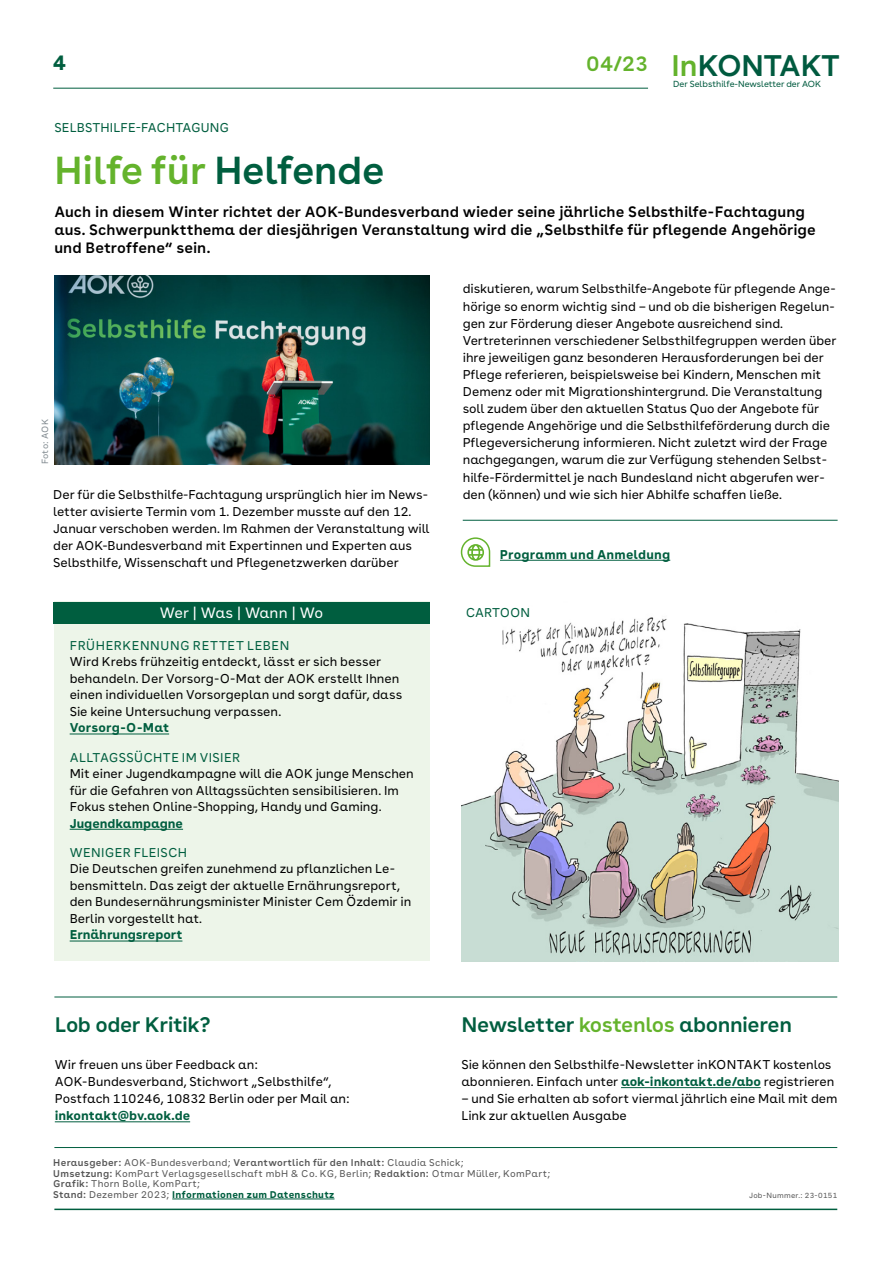
<style>
.page{position:relative;width:893px;height:1263px;background:#fff}
.page>*{position:absolute;margin:0;border:0;box-sizing:border-box;transform-origin:0 0}
.H2_-_Head_B_18-24pt{font:600 39px "AOK Buenos Aires";color:#64b32c}
.t1{font:600 29.85px "AOK Buenos Aires";color:#005a3f}
.H2_-_Head_C_14-16pt{font:600 21px "AOK Buenos Aires Text";letter-spacing:-.02em;color:#005e3f}
.t2{font:600 21px "AOK Buenos Aires Text";color:#64b32c}
.t3{font:700 21px "AOK Buenos Aires";color:#005e3f}
.P_Vorspann_10pt{font:600 15px/18px "AOK Buenos Aires Text";color:#000}
.H1_-_Rubrik_auf_Dunkel{font:15px "AOK Buenos Aires Text";letter-spacing:-.02em;color:#fff}
.P_copy_Flatter{font:12.75px/17.1px "AOK Buenos Aires Text";letter-spacing:-.005em;color:#000}
.P_-_Wer_Was_Wann_Wo{font:12.75px/16.5px "AOK Buenos Aires Text";letter-spacing:-.005em;color:#000}
.P_copy_FLATTER_NUR_oE{font:12.75px/17.1px "AOK Buenos Aires Text";letter-spacing:-.005em;color:#000}
.H1_-_Rubrik{font:12.75px "AOK Buenos Aires Text";letter-spacing:.01em;color:#005e3f}
.P_03_Web_grün_bold{font:700 12.75px "AOK Buenos Aires Text";letter-spacing:.01em;color:#005e3f}
.P_Impressum{font:9.75px/10.5px "AOK Buenos Aires Text";letter-spacing:.025em;color:#565656}
.t4{font:9px "AOK Buenos Aires Text";letter-spacing:.02em;color:#828b91}
.t5{font:8.85px "AOK Buenos Aires";color:#005a3f}
.t6{font:7.5px "AOK Buenos Aires Text";letter-spacing:.03em;color:#565656}
.s1{color:#64b32c}
.s2{color:#005e3f}
.s3{font-weight:700;color:#005e3f}
.s4{font-weight:600}
</style>
<div class="page">
<img style="left:461px;top:617px;width:378px;height:344px">
<div style="left:54px;top:602px;width:375px;height:359px;background:#edf5e9"></div>
<hr style="left:70px;top:734px;width:99px;height:1px;background:#005e3f">
<hr style="left:70px;top:829px;width:113px;height:1px;background:#005e3f">
<hr style="left:70px;top:941px;width:112px;height:1px;background:#005e3f">
<hr style="left:54px;top:1147px;width:783px;height:1px;background:#005e3f">
<hr style="left:54px;top:1208px;width:783px;height:2px;background:#005e3f">
<div style="left:53px;top:602px;width:376px;height:21px;background:#005e3f"></div>
<hr style="left:621px;top:1087px;width:140px;height:1px;background:#005e3f">
<hr style="left:55px;top:1121px;width:135px;height:1px;background:#005e3f">
<hr style="left:53px;top:88px;width:595px;height:1px;background:#005e3f">
<hr style="left:172px;top:1199px;width:162px;height:1px;background:#005e3f">
<hr style="left:54px;top:997px;width:783px;height:1px;background:#005e3f">
<img style="left:54px;top:276px;width:375px;height:188px">
<hr style="left:500px;top:560px;width:170px;height:1px;background:#005e3f">
<svg style="left:461px;top:537px;width:29px;height:30px"></svg>
<hr style="left:463px;top:520px;width:375px;height:1px;background:#005e3f">
<h3 class="t3" style="left:53px;top:44px;width:14px">4</h3>
<h3 class="t2" style="left:586px;top:46px;width:63px">04/23</h3>
<h2 class="t1" style="left:672px;top:41px;width:169px"><span class="s1">In</span>KONTAKT</h2>
<p class="t5" style="left:673px;top:77px;width:149px">Der Selbsthilfe-Newsletter der AOK</p>
<h1 class="H1_-_Rubrik" style="left:54px;top:117px;width:176px">SELBSTHILFE-FACHTAGUNG</h1>
<h2 class="H2_-_Head_B_18-24pt" style="left:54px;top:138px;width:331px">Hilfe für <span class="s2">Helfende</span></h2>
<p class="P_Vorspann_10pt" style="left:54px;top:201px;width:763px">Auch in diesem Winter richtet der AOK-Bundesverband wieder seine jährliche Selbsthilfe-Fachtagung aus. Schwerpunktthema der diesjährigen Veranstaltung wird die „Selbsthilfe für pflegende Angehörige und Betroffene“ sein.</p>
<p class="t4" style="left:38px;top:464px;width:47px;rotate:-90deg">Foto: AOK</p>
<p class="P_copy_Flatter" style="left:53px;top:484px;width:378px">Der für die Selbsthilfe-Fachtagung ursprünglich hier im News&shy;letter avisierte Termin vom 1. Dezember musste auf den 12.<br>Januar verschoben werden. Im Rahmen der Veranstaltung will der AOK-Bundesverband mit Expertinnen und Experten aus Selbsthilfe, Wissenschaft und Pflegenetzwerken darüber</p>
<h1 class="H1_-_Rubrik_auf_Dunkel" style="left:160px;top:600px;width:165px">Wer | Was | Wann | Wo</h1>
<p class="P_-_Wer_Was_Wann_Wo" style="left:70px;top:636px;width:334px"><span class="s2">FRÜHERKENNUNG RETTET LEBEN<br></span>Wird Krebs frühzeitig entdeckt, lässt er sich besser behandeln. Der Vorsorg-O-Mat der AOK erstellt Ihnen einen individuellen Vorsorgeplan und sorgt dafür, dass Sie keine Untersuchung verpassen.<br><span class="s3">Vorsorg-O-Mat</span></p>
<p class="P_-_Wer_Was_Wann_Wo" style="left:70px;top:748px;width:346px"><span class="s2">ALLTAGSSÜCHTE IM VISIER<br></span>Mit einer Jugendkampagne will die AOK junge Menschen für die Gefahren von Alltagssüchten sensibilisieren. Im Fokus stehen Online-Shopping, Handy und Gaming.<br><span class="s3">Jugendkampagne</span></p>
<p class="P_-_Wer_Was_Wann_Wo" style="left:70px;top:843px;width:343px"><span class="s2">WENIGER FLEISCH<br></span>Die Deutschen greifen zunehmend zu pflanzlichen Le&shy;bensmitteln. Das zeigt der aktuelle Ernährungsreport, den Bundesernährungsminister Minister Cem Özdemir in Berlin vorgestellt hat.<br><span class="s3">Ernährungsreport</span></p>
<h2 class="H2_-_Head_C_14-16pt" style="left:55px;top:1007px;width:157px">Lob oder Kritik?</h2>
<p class="P_copy_FLATTER_NUR_oE" style="left:55px;top:1055px;width:297px">Wir freuen uns über Feedback an:<br>AOK-Bundesverband, Stichwort „Selbsthilfe“, Postfach 110246, 10832 Berlin oder per Mail an: <span class="s3">inkontakt@bv.aok.de</span></p>
<p class="P_copy_Flatter" style="left:463px;top:279px;width:375px">diskutieren, warum Selbsthilfe-Angebote für pflegende Ange&shy;hörige so enorm wichtig sind – und ob die bisherigen Regelun&shy;gen zur Förderung dieser Angebote ausreichend sind.<br>Vertreterinnen verschiedener Selbsthilfegruppen werden über ihre jeweiligen ganz besonderen Herausforderungen bei der Pflege referieren, beispielsweise bei Kindern, Menschen mit Demenz oder mit Migrationshintergrund. Die Veranstaltung soll zudem über den aktuellen Status Quo der Angebote für pflegende Angehörige und die Selbsthilfeförderung durch die Pflegeversicherung informieren. Nicht zuletzt wird der Frage nachgegangen, warum die zur Verfügung stehenden Selbst&shy;hilfe-Fördermittel je nach Bundesland nicht abgerufen wer&shy;den (können) und wie sich hier Abhilfe schaffen ließe.</p>
<p class="P_03_Web_grün_bold" style="left:500px;top:543px;width:172px">Programm und Anmeldung</p>
<h1 class="H1_-_Rubrik" style="left:466px;top:602px;width:66px">CARTOON</h1>
<h2 class="H2_-_Head_C_14-16pt" style="left:461px;top:1007px;width:332px">Newsletter <span class="s1">kostenlos</span> abonnieren</h2>
<p class="P_copy_FLATTER_NUR_oE" style="left:461px;top:1055px;width:375px">Sie können den Selbsthilfe-Newsletter inKONTAKT kostenlos abonnieren. Einfach unter <span class="s3">aok-inkontakt.de/abo</span> registrieren</p>
<p class="P_copy_FLATTER_NUR_oE" style="left:461px;top:1089px;width:378px">– und Sie erhalten ab sofort viermal jährlich eine Mail mit dem<br>Link zur aktuellen Ausgabe</p>
<p class="P_Impressum" style="left:53px;top:1157px;width:499px"><span class="s4">Herausgeber:</span> AOK-Bundesverband; <span class="s4">Verantwortlich für den Inhalt:</span> Claudia Schick;<br><span class="s4">Umsetzung:</span> KomPart Verlagsgesellschaft mbH &amp; Co. KG, Berlin; <span class="s4">Redaktion:</span> Otmar Müller, KomPart; <span class="s4">Grafik:</span> Thorn Bolle, KomPart;<br><span class="s4">Stand:</span> Dezember 2023; <span class="s3">Informationen zum Datenschutz</span></p>
<p class="t6" style="left:749px;top:1189px;width:90px">Job-Nummer.: 23-0151</p>
</div>
